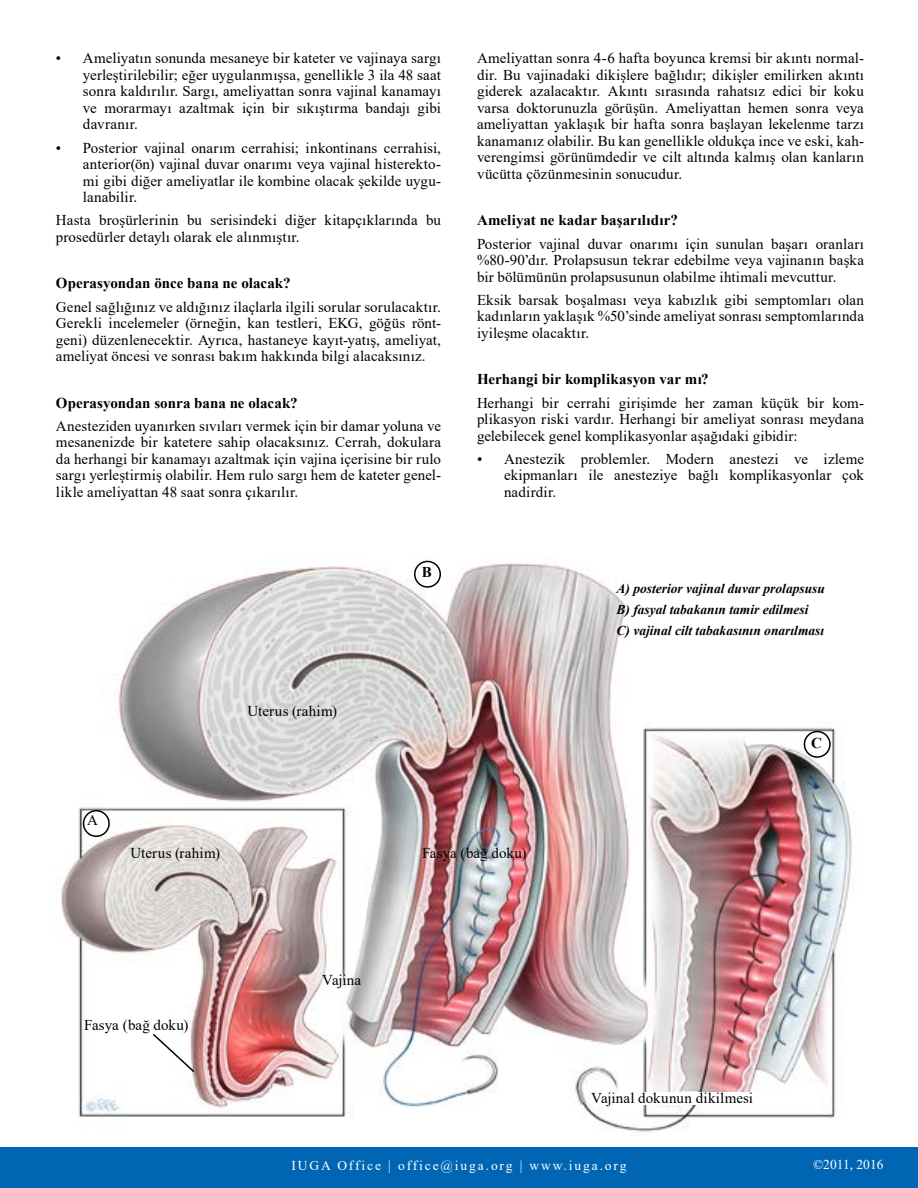
<style>
.page{position:relative;width:918px;height:1188px;background:#fff}
.page>*{position:absolute;margin:0;border:0;box-sizing:border-box;transform-origin:0 0}
.t1{font:15px/16.5px "Times New Roman";letter-spacing:.005em;color:#000;text-align:justify}
.t2{font:700 15px "Times New Roman";letter-spacing:.005em;color:#000}
.t3{font:italic 700 13.5px "Times New Roman";color:#000}
.t4{font:13.5px "Times New Roman";letter-spacing:.14em;color:#fff}
.t5{font:13.5px "Times New Roman";color:#fff}
</style>
<div class="page">
<div style="left:0;top:1147px;width:918px;height:41px;background:#0066b3"></div>
<img style="left:60px;top:560px;width:792px;height:572px">
<div style="left:804px;top:732px;width:26px;height:25px;background:#fff;border-radius:50%"></div>
<div style="left:804px;top:731px;width:27px;height:27px;border:2px solid #000;border-radius:50%"></div>
<div style="left:415px;top:561px;width:25px;height:26px;background:#fff;border-radius:50%"></div>
<div style="left:414px;top:561px;width:27px;height:27px;border:2px solid #000;border-radius:50%"></div>
<div style="left:84px;top:811px;width:25px;height:25px;background:#fff;border-radius:50%"></div>
<div style="left:83px;top:810px;width:27px;height:27px;border:2px solid #000;border-radius:50%"></div>
<div style="left:591px;top:1093px;width:190px;height:12px;background:#fff"></div>
<svg style="left:151px;top:1032px;width:45px;height:42px"></svg>
<p class="t1" style="left:83px;top:50px;width:359px;text-indent:-27px">• Ameliyatın sonunda mesaneye bir kateter ve vajinaya sargı yerleştirilebilir; eğer uygulanmışsa, genellikle 3 ila 48 saat sonra kaldırılır. Sargı, ameliyattan sonra vajinal kanamayı ve morarmayı azaltmak için bir sıkıştırma bandajı gibi davranır.</p>
<p class="t1" style="left:83px;top:139px;width:360px;text-indent:-27px">• Posterior vajinal onarım cerrahisi; inkontinans cerrahisi, anterior(ön) vajinal duvar onarımı veya vajinal histerekto&shy;mi gibi diğer ameliyatlar ile kombine olacak şekilde uygu&shy;lanabilir.</p>
<p class="t1" style="left:56px;top:212px;width:387px">Hasta broşürlerinin bu serisindeki diğer kitapçıklarında bu prosedürler detaylı olarak ele alınmıştır.</p>
<p class="t2" style="left:56px;top:273px;width:236px">Operasyondan önce bana ne olacak?</p>
<p class="t1" style="left:56px;top:298px;width:387px">Genel sağlığınız ve aldığınız ilaçlarla ilgili sorular sorulacaktır.<br>Gerekli incelemeler (örneğin, kan testleri, EKG, göğüs rönt&shy;geni) düzenlenecektir. Ayrıca, hastaneye kayıt-yatış, ameliyat, ameliyat öncesi ve sonrası bakım hakkında bilgi alacaksınız.</p>
<p class="t2" style="left:56px;top:392px;width:243px">Operasyondan sonra bana ne olacak?</p>
<p class="t1" style="left:56px;top:417px;width:387px">Anesteziden uyanırken sıvıları vermek için bir damar yoluna ve mesanenizde bir katetere sahip olacaksınız. Cerrah, dokulara da herhangi bir kanamayı azaltmak için vajina içerisine bir rulo sargı yerleştirmiş olabilir. Hem rulo sargı hem de kateter genel&shy;likle ameliyattan 48 saat sonra çıkarılır.</p>
<p class="t1" style="left:87px;top:811px;width:12px">A</p>
<p class="t1" style="left:248px;top:702px;width:91px">Uterus (rahim)</p>
<p class="t2" style="left:422px;top:561px;width:12px">B</p>
<p class="t1" style="left:477px;top:50px;width:389px">Ameliyattan sonra 4-6 hafta boyunca kremsi bir akıntı normal&shy;dir. Bu vajinadaki dikişlere bağlıdır; dikişler emilirken akıntı giderek azalacaktır. Akıntı sırasında rahatsız edici bir koku varsa doktorunuzla görüşün. Ameliyattan hemen sonra veya ameliyattan yaklaşık bir hafta sonra başlayan lekelenme tarzı kanamanız olabilir. Bu kan genellikle oldukça ince ve eski, kah&shy;verengimsi görünümdedir ve cilt altında kalmış olan kanların vücütta çözünmesinin sonucudur.</p>
<p class="t2" style="left:477px;top:210px;width:202px">Ameliyat ne kadar başarılıdır?</p>
<p class="t1" style="left:477px;top:235px;width:389px">Posterior vajinal duvar onarımı için sunulan başarı oranları %80-90’dır. Prolapsusun tekrar edebilme veya vajinanın başka bir bölümünün prolapsusunun olabilme ihtimali mevcuttur.</p>
<p class="t1" style="left:477px;top:291px;width:389px">Eksik barsak boşalması veya kabızlık gibi semptomları olan kadınların yaklaşık %50’sinde ameliyat sonrası semptomlarında iyileşme olacaktır.</p>
<p class="t2" style="left:477px;top:369px;width:233px">Herhangi bir komplikasyon var mı?</p>
<p class="t1" style="left:477px;top:394px;width:388px">Herhangi bir cerrahi girişimde her zaman küçük bir kom&shy;plikasyon riski vardır. Herhangi bir ameliyat sonrası meydana gelebilecek genel komplikasyonlar aşağıdaki gibidir:</p>
<p class="t1" style="left:504px;top:450px;width:362px;text-indent:-27px">• Anestezik problemler. Modern anestezi ve izleme ekipmanları ile anesteziye bağlı komplikasyonlar çok nadirdir.</p>
<p class="t3" style="left:616px;top:579px;width:210px">A) posterior vajinal duvar prolapsusu</p>
<p class="t3" style="left:616px;top:621px;width:209px">C) vajinal cilt tabakasının onarılması</p>
<p class="t3" style="left:616px;top:600px;width:194px">B) fasyal tabakanın tamir edilmesi</p>
<p class="t2" style="left:811px;top:733px;width:12px">C</p>
<p class="t1" style="left:130px;top:844px;width:91px">Uterus (rahim)</p>
<p class="t1" style="left:84px;top:1016px;width:106px">Fasya (bağ doku)</p>
<p class="t1" style="left:322px;top:971px;width:40px">Vajina</p>
<p class="t1" style="left:422px;top:844px;width:106px">Fasya (bağ doku)</p>
<p class="t1" style="left:591px;top:1089px;width:163px">Vajinal dokunun dikilmesi</p>
<p class="t4" style="left:292px;top:1156px;width:336px">IUGA Office | office@iuga.org | www.iuga.org</p>
<p class="t5" style="left:813px;top:1154px;width:72px">©2011, 2016</p>
</div>
